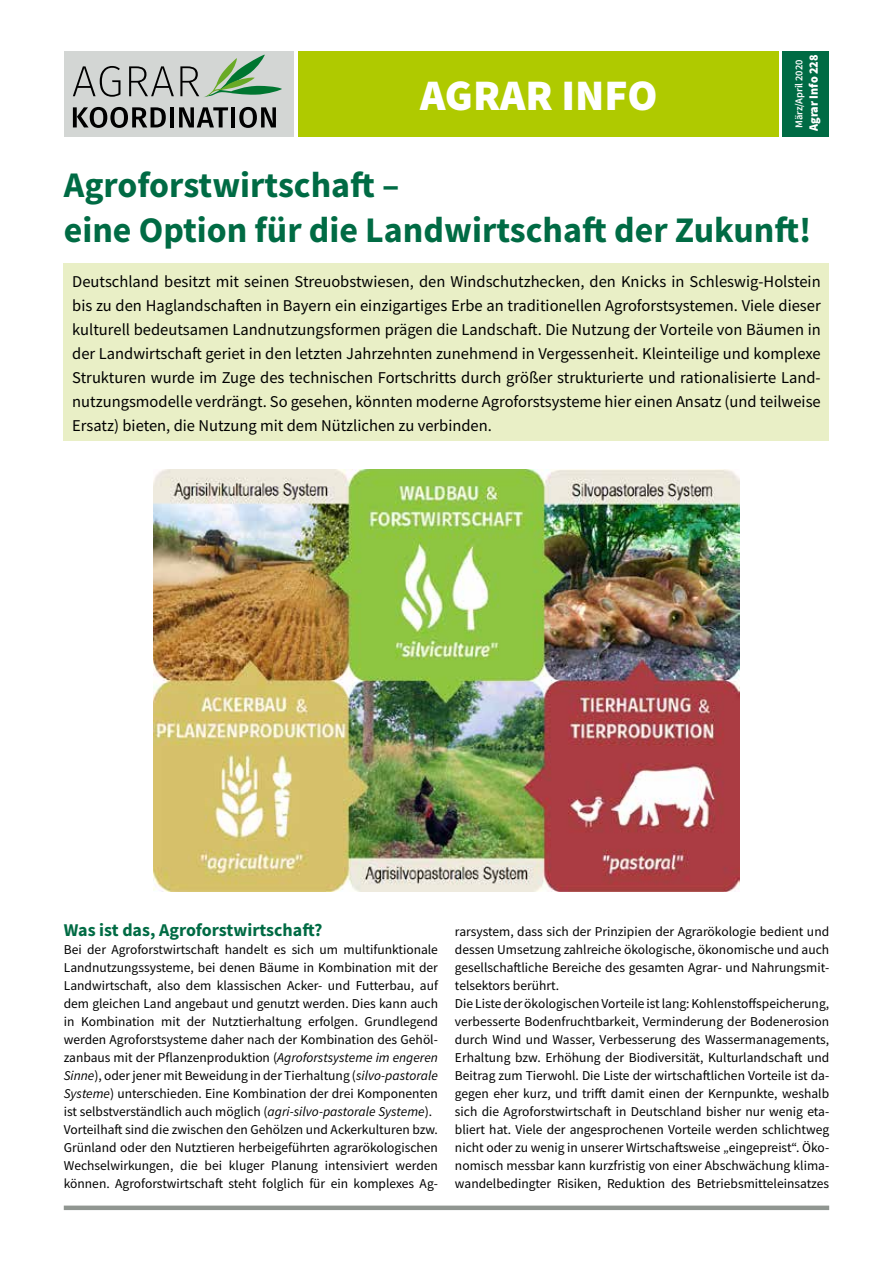
<style>
.page{position:relative;width:893px;height:1263px;background:#fff}
.page>*{position:absolute;margin:0;border:0;box-sizing:border-box;transform-origin:0 0}
.t1{font:900 43.5px "Source Sans Pro";color:#fff}
.t2{font:700 36px/45px "Source Sans Pro";color:#006b44}
.t3{font:700 18px "Source Sans Pro";color:#006b44}
.t4{font:16.5px/24px "Source Sans Pro";color:#000;text-align:justify}
.t5{font:13.5px/18px "Source Sans Pro";color:#000}
.t6{font:900 12.75px "Source Sans Pro";color:#fff;scale:.95 1}
.t7{font:600 10.5px "Source Sans Pro";letter-spacing:-.01em;color:#fff}
.s1{font-style:italic}
</style>
<div class="page">
<div style="left:64px;top:51px;width:229px;height:85px;background:#d3d6d4"></div>
<div style="left:298px;top:51px;width:481px;height:85px;background:#afca00"></div>
<div style="left:782px;top:51px;width:47px;height:85px;background:#006b44"></div>
<svg style="left:73px;top:66px;width:47px;height:31px"></svg>
<svg style="left:129px;top:66px;width:45px;height:30px"></svg>
<svg style="left:73px;top:107px;width:93px;height:21px"></svg>
<hr style="left:170px;top:107px;width:4px;height:20px;background:#000">
<svg style="left:179px;top:107px;width:49px;height:20px"></svg>
<hr style="left:231px;top:107px;width:4px;height:20px;background:#000">
<svg style="left:239px;top:107px;width:37px;height:21px"></svg>
<svg style="left:180px;top:54px;width:102px;height:43px"></svg>
<div style="left:64px;top:1205px;width:765px;height:5px;background:#909691"></div>
<div style="left:64px;top:264px;width:765px;height:177px;background:#e9efc6"></div>
<img style="left:154px;top:470px;width:585px;height:421px">
<h1 class="t1" style="left:420px;top:65px;width:239px">AGRAR INFO</h1>
<p class="t7" style="left:792px;top:128px;width:70px;rotate:-90deg">März/April 2020</p>
<p class="t6" style="left:805px;top:131px;width:82px;rotate:-90deg">Agrar Info 228</p>
<h2 class="t2" style="left:64px;top:162px;width:749px">Agroforstwirtschaft –<br>eine Option für die Landwirtschaft der Zukunft!</h2>
<p class="t4" style="left:72px;top:269px;width:750px">Deutschland besitzt mit seinen Streuobstwiesen, den Windschutzhecken, den Knicks in Schleswig-Holstein bis zu den Haglandschaften in Bayern ein einzigartiges Erbe an traditionellen Agroforstsystemen. Viele dieser kulturell bedeutsamen Landnutzungsformen prägen die Landschaft. Die Nutzung der Vorteile von Bäumen in der Landwirtschaft geriet in den letzten Jahrzehnten zunehmend in Vergessenheit. Kleinteilige und komplexe Strukturen wurde im Zuge des technischen Fortschritts durch größer strukturierte und rationalisierte Land&shy;nutzungsmodelle verdrängt. So gesehen, könnten moderne Agroforstsysteme hier einen Ansatz (und teilweise Ersatz) bieten, die Nutzung mit dem Nützlichen zu verbinden.</p>
<h3 class="t3" style="left:64px;top:918px;width:260px">Was ist das, Agroforstwirtschaft?</h3>
<p class="t5" style="left:64px;top:940px;width:376px">Bei der Agroforstwirtschaft handelt es sich um multifunktionale Landnutzungssysteme, bei denen Bäume in Kombination mit der Landwirtschaft, also dem klassischen Acker- und Futterbau, auf dem gleichen Land angebaut und genutzt werden. Dies kann auch in Kombination mit der Nutztierhaltung erfolgen. Grundlegend werden Agroforstsysteme daher nach der Kombination des Gehöl&shy;zanbaus mit der Pflanzenproduktion (<span class="s1">Agroforstsysteme im engeren Sinne</span>), oder jener mit Beweidung in der Tierhaltung (<span class="s1">silvo-pastorale Systeme</span>) unterschieden. Eine Kombination der drei Komponenten ist selbstverständlich auch möglich (<span class="s1">agri-silvo-pastorale Systeme</span>).<br>Vorteilhaft sind die zwischen den Gehölzen und Ackerkulturen bzw.<br>Grünland oder den Nutztieren herbeigeführten agrarökologischen Wechselwirkungen, die bei kluger Planung intensiviert werden können. Agroforstwirtschaft steht folglich für ein komplexes Ag-</p>
<p class="t5" style="left:455px;top:922px;width:376px">rarsystem, dass sich der Prinzipien der Agrarökologie bedient und dessen Umsetzung zahlreiche ökologische, ökonomische und auch gesellschaftliche Bereiche des gesamten Agrar- und Nahrungsmit&shy;telsektors berührt.<br>Die Liste der ökologischen Vorteile ist lang: Kohlenstoffspeicherung, verbesserte Bodenfruchtbarkeit, Verminderung der Bodenerosion durch Wind und Wasser, Verbesserung des Wassermanagements, Erhaltung bzw. Erhöhung der Biodiversität, Kulturlandschaft und Beitrag zum Tierwohl. Die Liste der wirtschaftlichen Vorteile ist da&shy;gegen eher kurz, und trifft damit einen der Kernpunkte, weshalb sich die Agroforstwirtschaft in Deutschland bisher nur wenig eta&shy;bliert hat. Viele der angesprochenen Vorteile werden schlichtweg nicht oder zu wenig in unserer Wirtschaftsweise „eingepreist“. Öko&shy;nomisch messbar kann kurzfristig von einer Abschwächung klima&shy;wandelbedingter Risiken, Reduktion des Betriebsmitteleinsatzes</p>
</div>
